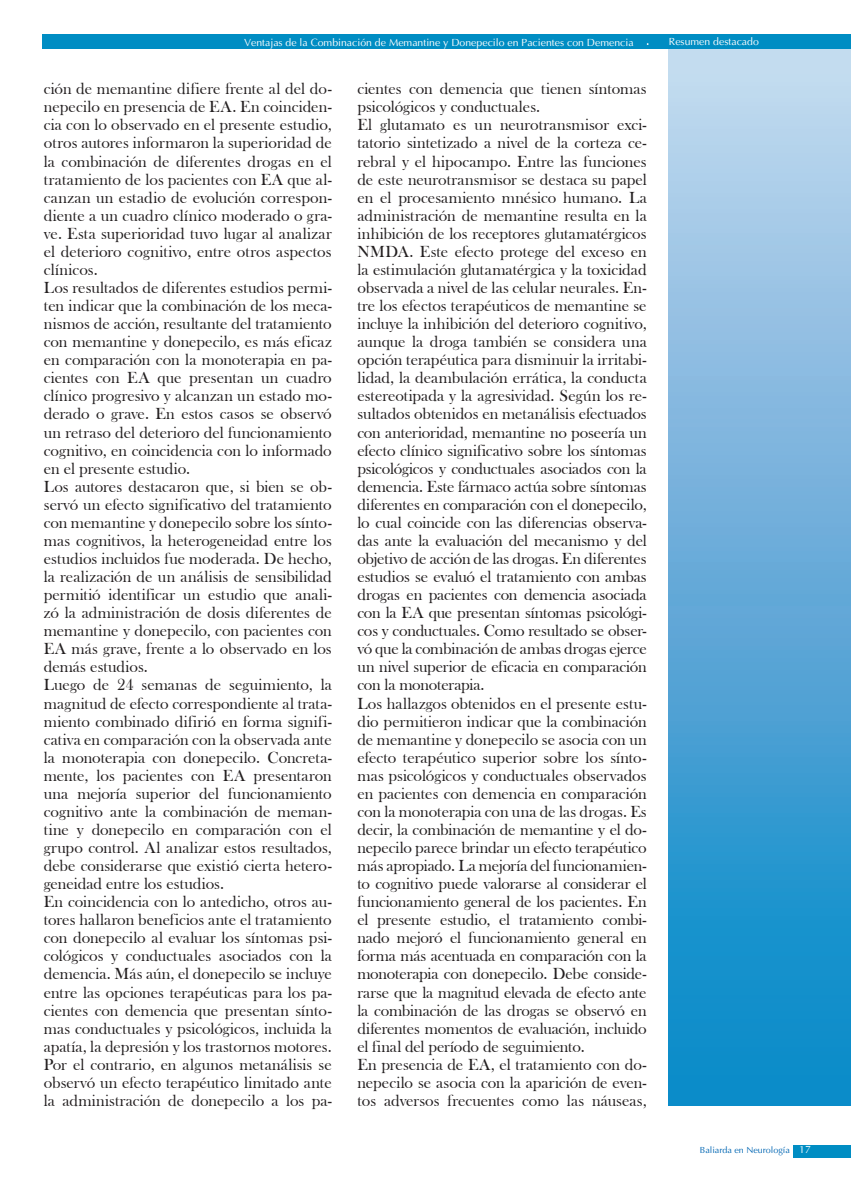
<style>
.page{position:relative;width:851px;height:1191px;background:#fff}
.page>*{position:absolute;margin:0;border:0;box-sizing:border-box;transform-origin:0 0}
.texto{font:16.5px/18px "Bask Old Face";letter-spacing:-.005em;color:#231f20;text-align:justify}
.t1{font:10.5px "Ottawa Plain";color:#fff}
.t2{font:9px "Ottawa Plain";color:#0166b3}
.s1{font-size:10.5px;color:#fff}
</style>
<div class="page">
<div style="left:668px;top:45px;width:182px;height:1061px;background:linear-gradient(to bottom,#c9d7ee,#0084c6)"></div>
<div style="left:43px;top:34px;width:807px;height:15px;background:#008dc3"></div>
<div style="left:793px;top:1145px;width:57px;height:13px;background:#008dc3"></div>
<p class="t1" style="left:244px;top:36px;width:391px">Ventajas de la Combinación de Memantine y Donepecilo en Pacientes con Demencia</p>
<p class="t1" style="left:668px;top:35px;width:91px">Resumen destacado</p>
<p class="texto" style="left:44px;top:80px;width:289px">ción de memantine difiere frente al del do&shy;nepecilo en presencia de EA. En coinciden&shy;cia con lo observado en el presente estudio, otros autores informaron la superioridad de la combinación de diferentes drogas en el tratamiento de los pacientes con EA que al&shy;canzan un estadio de evolución correspon&shy;diente a un cuadro clínico moderado o gra&shy;ve. Esta superioridad tuvo lugar al analizar el deterioro cognitivo, entre otros aspectos clínicos.</p>
<p class="texto" style="left:44px;top:279px;width:289px">Los resultados de diferentes estudios permi&shy;ten indicar que la combinación de los meca&shy;nismos de acción, resultante del tratamiento con memantine y donepecilo, es más eficaz en comparación con la monoterapia en pa&shy;cientes con EA que presentan un cuadro clínico progresivo y alcanzan un estado mo&shy;derado o grave. En estos casos se observó un retraso del deterioro del funcionamiento cognitivo, en coincidencia con lo informado en el presente estudio.</p>
<p class="texto" style="left:44px;top:477px;width:289px">Los autores destacaron que, si bien se ob&shy;servó un efecto significativo del tratamiento con memantine y donepecilo sobre los sínto&shy;mas cognitivos, la heterogeneidad entre los estudios incluidos fue moderada. De hecho, la realización de un análisis de sensibilidad permitió identificar un estudio que anali&shy;zó la administración de dosis diferentes de memantine y donepecilo, con pacientes con EA más grave, frente a lo observado en los demás estudios.</p>
<p class="texto" style="left:44px;top:676px;width:289px">Luego de 24 semanas de seguimiento, la magnitud de efecto correspondiente al trata&shy;miento combinado difirió en forma signifi&shy;cativa en comparación con la observada ante la monoterapia con donepecilo. Concreta&shy;mente, los pacientes con EA presentaron una mejoría superior del funcionamiento cognitivo ante la combinación de meman&shy;tine y donepecilo en comparación con el grupo control. Al analizar estos resultados, debe considerarse que existió cierta hetero&shy;geneidad entre los estudios.</p>
<p class="texto" style="left:44px;top:893px;width:289px">En coincidencia con lo antedicho, otros au&shy;tores hallaron beneficios ante el tratamiento con donepecilo al evaluar los síntomas psi&shy;cológicos y conductuales asociados con la demencia. Más aún, el donepecilo se incluye entre las opciones terapéuticas para los pa&shy;cientes con demencia que presentan sínto&shy;mas conductuales y psicológicos, incluida la apatía, la depresión y los trastornos motores.</p>
<p class="texto" style="left:44px;top:1055px;width:289px">Por el contrario, en algunos metanálisis se observó un efecto terapéutico limitado ante la administración de donepecilo a los pa-</p>
<p class="texto" style="left:357px;top:80px;width:291px">cientes con demencia que tienen síntomas psicológicos y conductuales.</p>
<p class="texto" style="left:357px;top:116px;width:291px">El glutamato es un neurotransmisor exci&shy;tatorio sintetizado a nivel de la corteza ce&shy;rebral y el hipocampo. Entre las funciones de este neurotransmisor se destaca su papel en el procesamiento mnésico humano. La administración de memantine resulta en la inhibición de los receptores glutamatérgicos NMDA. Este efecto protege del exceso en la estimulación glutamatérgica y la toxicidad observada a nivel de las celular neurales. En&shy;tre los efectos terapéuticos de memantine se incluye la inhibición del deterioro cognitivo, aunque la droga también se considera una opción terapéutica para disminuir la irritabi&shy;lidad, la deambulación errática, la conducta estereotipada y la agresividad. Según los re&shy;sultados obtenidos en metanálisis efectuados con anterioridad, memantine no poseería un efecto clínico significativo sobre los síntomas psicológicos y conductuales asociados con la demencia. Este fármaco actúa sobre síntomas diferentes en comparación con el donepecilo, lo cual coincide con las diferencias observa&shy;das ante la evaluación del mecanismo y del objetivo de acción de las drogas. En diferentes estudios se evaluó el tratamiento con ambas drogas en pacientes con demencia asociada con la EA que presentan síntomas psicológi&shy;cos y conductuales. Como resultado se obser&shy;vó que la combinación de ambas drogas ejerce un nivel superior de eficacia en comparación con la monoterapia.</p>
<p class="texto" style="left:357px;top:694px;width:291px">Los hallazgos obtenidos en el presente estu&shy;dio permitieron indicar que la combinación de memantine y donepecilo se asocia con un efecto terapéutico superior sobre los sínto&shy;mas psicológicos y conductuales observados en pacientes con demencia en comparación con la monoterapia con una de las drogas. Es decir, la combinación de memantine y el do&shy;nepecilo parece brindar un efecto terapéutico más apropiado. La mejoría del funcionamien&shy;to cognitivo puede valorarse al considerar el funcionamiento general de los pacientes. En el presente estudio, el tratamiento combi&shy;nado mejoró el funcionamiento general en forma más acentuada en comparación con la monoterapia con donepecilo. Debe conside&shy;rarse que la magnitud elevada de efecto ante la combinación de las drogas se observó en diferentes momentos de evaluación, incluido el final del período de seguimiento.</p>
<p class="texto" style="left:357px;top:1055px;width:291px">En presencia de EA, el tratamiento con do&shy;nepecilo se asocia con la aparición de even&shy;tos adversos frecuentes como las náuseas,</p>
<p class="t2" style="left:699px;top:1145px;width:112px">Baliarda en Neurología <span class="s1">17</span></p>
</div>
